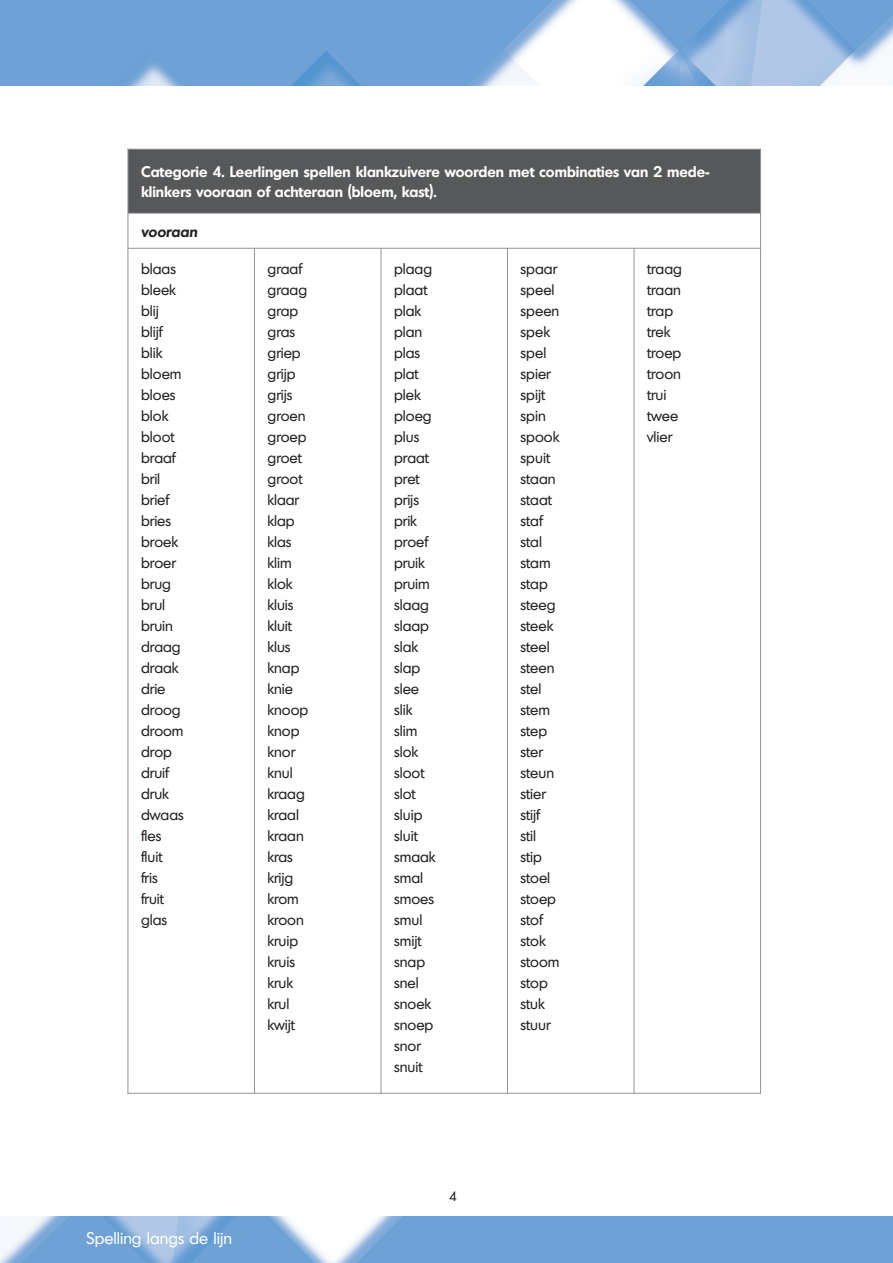
<style>
.page{position:relative;width:893px;height:1263px;background:#fff}
.page>*{position:absolute;margin:0;border:0;box-sizing:border-box;transform-origin:0 0}
.t1{font:16.5px "Montreal";color:#fff}
.t2{font:15px/21px "Montreal";color:#231f20}
.t3{font:600 15px/19.5px "Montreal";color:#fff}
.t4{font:italic 600 15px "Montreal";color:#231f20}
.t5{font:13.5px "Montreal";color:#231f20}
</style>
<div class="page">
<img style="left:0;top:0;width:893px;height:85px">
<img style="left:0;top:1216px;width:893px;height:47px">
<div style="left:128px;top:149px;width:632px;height:64px;background:#57585a"></div>
<hr style="left:128px;top:149px;width:1px;height:945px;background:#939598">
<hr style="left:254px;top:248px;width:1px;height:846px;background:#939598">
<hr style="left:381px;top:248px;width:1px;height:846px;background:#939598">
<hr style="left:507px;top:248px;width:1px;height:846px;background:#939598">
<hr style="left:634px;top:248px;width:1px;height:846px;background:#939598">
<hr style="left:760px;top:149px;width:1px;height:945px;background:#939598">
<hr style="left:128px;top:149px;width:633px;height:1px;background:#939598">
<hr style="left:128px;top:213px;width:633px;height:1px;background:#939598">
<hr style="left:128px;top:248px;width:633px;height:1px;background:#939598">
<hr style="left:128px;top:1093px;width:633px;height:1px;background:#939598">
<p class="t3" style="left:141px;top:162px;width:570px">Categorie 4. Leerlingen spellen klankzuivere woorden met combinaties van 2 mede&shy;klinkers vooraan of achteraan (bloem, kast).</p>
<p class="t4" style="left:141px;top:221px;width:58px">vooraan</p>
<p class="t2" style="left:141px;top:258px;width:44px">blaas bleek blij blijf blik bloem bloes blok bloot braaf bril brief bries broek broer brug brul bruin draag draak drie droog droom drop druif druk dwaas fles fluit<br>fris fruit glas</p>
<p class="t2" style="left:268px;top:258px;width:42px">graaf graag grap gras griep grijp grijs groen groep groet groot klaar klap klas klim klok kluis kluit klus knap knie knoop knop knor knul kraag kraal kraan kras krijg krom kroon kruip kruis kruk krul kwijt</p>
<p class="t2" style="left:394px;top:258px;width:43px">plaag plaat plak plan plas plat plek ploeg plus praat pret prijs prik proef pruik pruim slaag slaap slak slap slee slik slim slok sloot slot sluip sluit smaak smal smoes smul smijt snap snel snoek snoep snor snuit</p>
<p class="t2" style="left:521px;top:258px;width:40px">spaar speel speen spek spel spier spijt spin spook spuit staan staat staf stal stam stap steeg steek steel steen stel stem step ster steun stier stijf<br>stil stip stoel stoep stof stok stoom stop stuk stuur</p>
<p class="t2" style="left:647px;top:258px;width:36px">traag traan trap trek troep troon trui twee vlier</p>
<p class="t1" style="left:87px;top:1227px;width:147px">Spelling langs de lijn</p>
<p class="t5" style="left:449px;top:1188px;width:9px">4</p>
</div>
